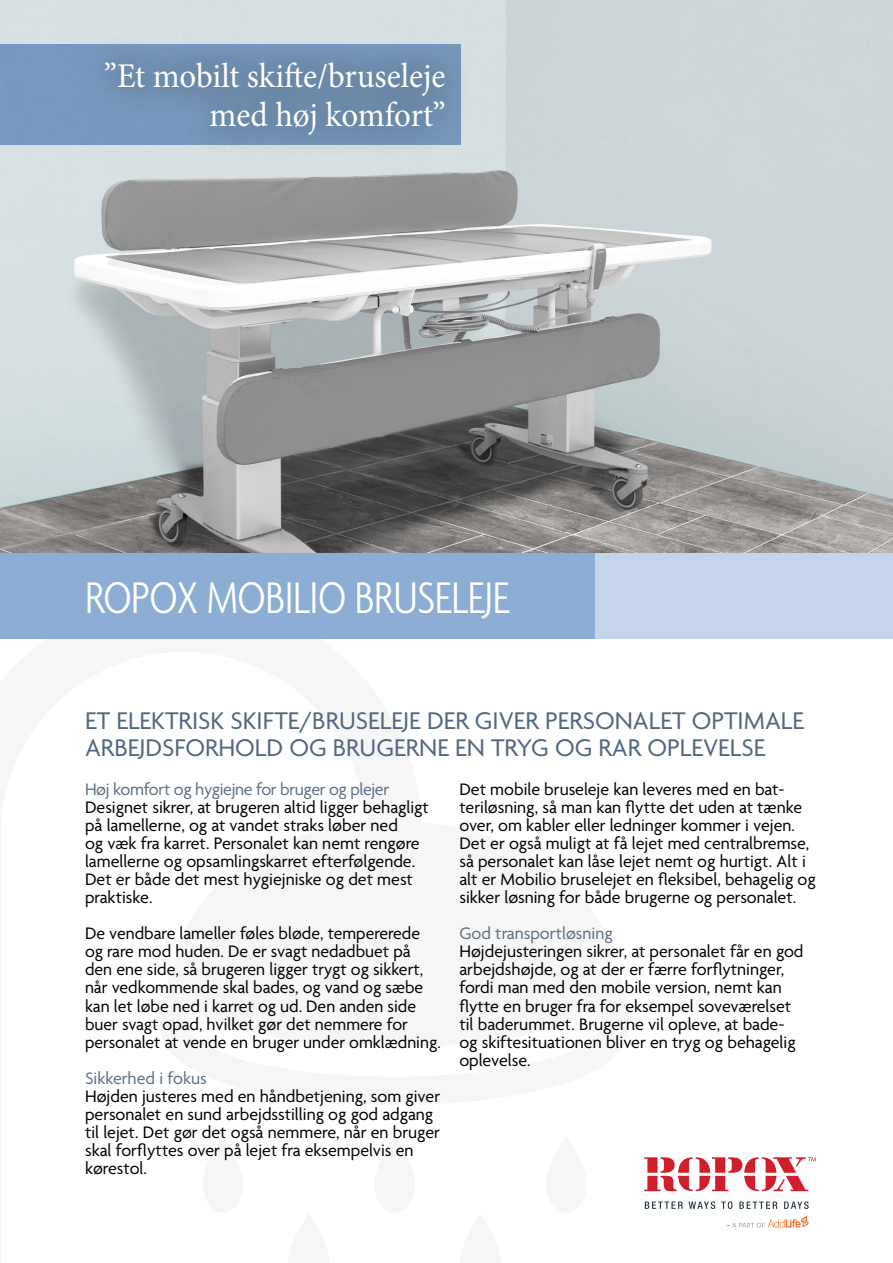
<style>
.page{position:relative;width:893px;height:1263px;background:#fff}
.page>*{position:absolute;margin:0;border:0;box-sizing:border-box;transform-origin:0 0}
.t1{font:300 condensed 48px "Agenda";letter-spacing:-.01em;color:#fff}
.t2{font:34.65px/39.6px "Minion Pro";letter-spacing:-.005em;color:#fff;text-align:right;scale:.95 1}
.t3{font:26.1px/27px "Agenda";color:#526780}
.t4{font:18px/18px "Agenda";color:#000}
.t5{font:18px "Agenda";letter-spacing:-.02em;color:#5d7084}
.t6{font:18px "Agenda";color:#5d7084}
</style>
<div class="page">
<img style="left:0;top:0;width:893px;height:554px">
<div style="left:0;top:554px;width:893px;height:85px;background:#8cadd4"></div>
<div style="left:595px;top:554px;width:298px;height:85px;background:#c5d5e9"></div>
<div style="left:0;top:44px;width:460px;height:101px;background:#7698bc"></div>
<div style="left:78px;top:33px;width:395px;height:127px;background:#231f20;opacity:.75"></div>
<svg style="left:645px;top:1201px;width:38px;height:8px"></svg>
<svg style="left:689px;top:1201px;width:26px;height:8px"></svg>
<svg style="left:721px;top:1201px;width:11px;height:8px"></svg>
<svg style="left:739px;top:1201px;width:38px;height:8px"></svg>
<svg style="left:784px;top:1201px;width:25px;height:8px"></svg>
<svg style="left:644px;top:1157px;width:172px;height:34px"></svg>
<svg style="left:727px;top:1216px;width:82px;height:11px"></svg>
<p class="t2" style="left:104px;top:56px;width:361px">”Et mobilt skifte/bruseleje med høj komfort”</p>
<p class="t1" style="left:85px;top:571px;width:426px">ROPOX MOBILIO BRUSELEJE</p>
<p class="t3" style="left:85px;top:709px;width:721px">ET ELEKTRISK SKIFTE/BRUSELEJE DER GIVER PERSONALET OPTIMALE<br>ARBEJDSFORHOLD OG BRUGERNE EN TRYG OG RAR OPLEVELSE</p>
<p class="t5" style="left:85px;top:780px;width:306px">Høj komfort og hygiejne for bruger og plejer</p>
<p class="t4" style="left:85px;top:800px;width:345px">Designet sikrer, at brugeren altid ligger behagligt på lamellerne, og at vandet straks løber ned<br>og væk fra karret. Personalet kan nemt rengøre lamellerne og opsamlingskarret efterfølgende.<br>Det er både det mest hygiejniske og det mest praktiske.</p>
<p class="t4" style="left:85px;top:926px;width:357px">De vendbare lameller føles bløde, tempererede og rare mod huden. De er svagt nedadbuet på den ene side, så brugeren ligger trygt og sikkert, når vedkommende skal bades, og vand og sæbe kan let løbe ned i karret og ud. Den anden side buer svagt opad, hvilket gør det nemmere for personalet at vende en bruger under omklædning.</p>
<p class="t6" style="left:85px;top:1068px;width:123px">Sikkerhed i fokus</p>
<p class="t4" style="left:85px;top:1088px;width:357px">Højden justeres med en håndbetjening, som giver personalet en sund arbejdsstilling og god adgang til lejet. Det gør det også nemmere, når en bruger skal forflyttes over på lejet fra eksempelvis en kørestol.</p>
<p class="t4" style="left:459px;top:782px;width:358px">Det mobile bruseleje kan leveres med en bat&shy;teriløsning, så man kan flytte det uden at tænke over, om kabler eller ledninger kommer i vejen.<br>Det er også muligt at få lejet med centralbremse, så personalet kan låse lejet nemt og hurtigt. Alt i alt er Mobilio bruselejet en fleksibel, behagelig og sikker løsning for både brugerne og personalet.</p>
<p class="t6" style="left:459px;top:924px;width:155px">God transportløsning</p>
<p class="t4" style="left:459px;top:944px;width:346px">Højdejusteringen sikrer, at personalet får en god arbejdshøjde, og at der er færre forflytninger, fordi man med den mobile version, nemt kan flytte en bruger fra for eksempel soveværelset til baderummet. Brugerne vil opleve, at bade&shy;og skiftesituationen bliver en tryg og behagelig oplevelse.</p>
</div>
